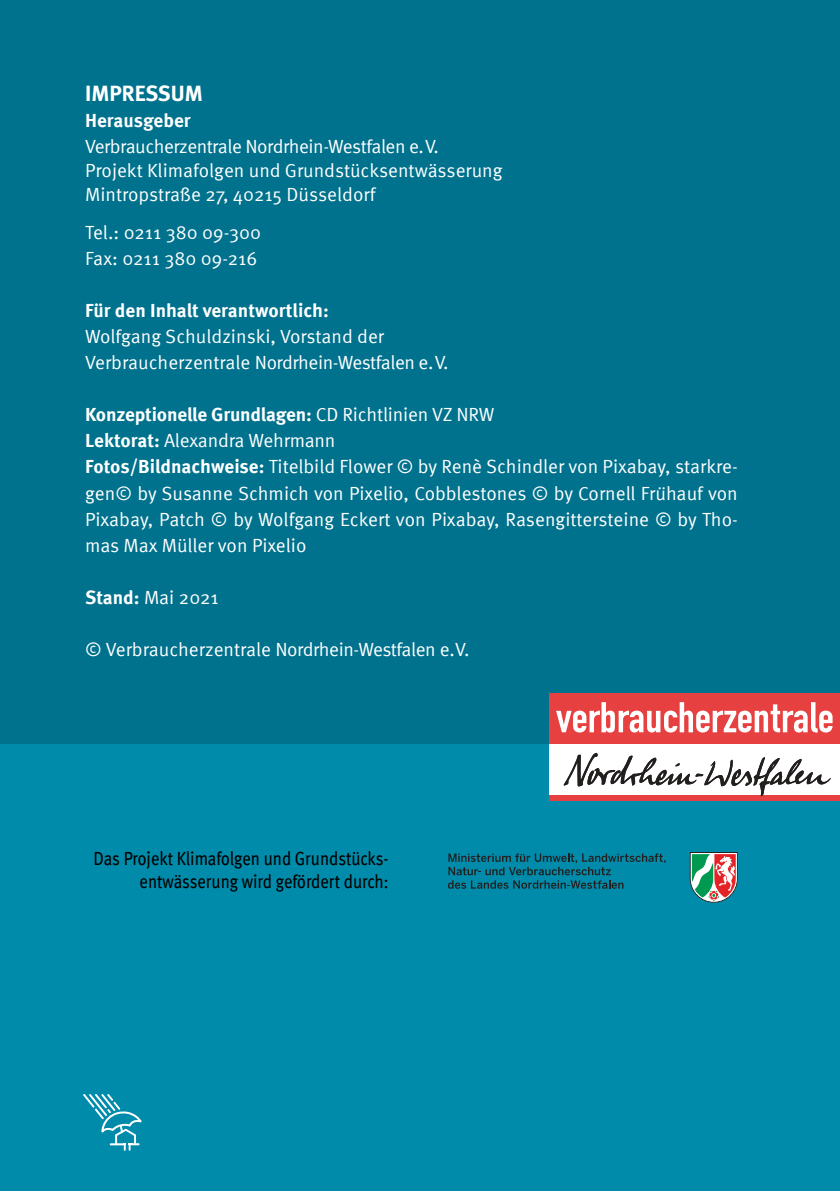
<style>
.page{position:relative;width:840px;height:1191px;background:#fff}
.page>*{position:absolute;margin:0;border:0;box-sizing:border-box;transform-origin:0 0}
.t1{font:700 22px "Meta";color:#fff}
.t2{font:19px/26px "Meta Pro";letter-spacing:-.005em;color:#fff}
.t3{font:condensed 19px/22.8px "Meta Pro";letter-spacing:-.005em;color:#000;text-align:right}
.t4{font:700 19px "Meta Pro";color:#fff}
.s1{font-weight:700}
</style>
<div class="page">
<div style="left:0;top:0;width:839px;height:1191px;background:#00728d"></div>
<div style="left:0;top:744px;width:839px;height:447px;background:#008baa"></div>
<div style="left:549px;top:795px;width:290px;height:6px;background:#e64140"></div>
<div style="left:549px;top:693px;width:290px;height:51px;background:#e64140"></div>
<svg style="left:556px;top:702px;width:276px;height:30px"></svg>
<div style="left:549px;top:744px;width:290px;height:51px;background:#fff"></div>
<svg style="left:563px;top:753px;width:267px;height:43px"></svg>
<svg style="left:689px;top:852px;width:48px;height:50px;background:#95998c"></svg>
<svg style="left:448px;top:853px;width:217px;height:35px"></svg>
<svg style="left:83px;top:1094px;width:59px;height:56px"></svg>
<p class="t1" style="left:85px;top:85px;width:119px">IMPRESSUM</p>
<p class="t4" style="left:85px;top:113px;width:107px">Herausgeber</p>
<p class="t2" style="left:85px;top:136px;width:418px;line-height:24px">Verbraucherzentrale Nordrhein-Westfalen e.V.<br>Projekt Klimafolgen und Grundstücksentwässerung<br>Mintropstraße 27, 40215 Düsseldorf</p>
<p class="t2" style="left:85px;top:221px;width:177px">Tel.: 0211 380 09-300<br>Fax: 0211 380 09-216</p>
<p class="t4" style="left:85px;top:303px;width:245px">Für den Inhalt verantwortlich:</p>
<p class="t2" style="left:85px;top:325px;width:364px">Wolfgang Schuldzinski, Vorstand der<br>Verbraucherzentrale Nordrhein-Westfalen e.V.</p>
<p class="t2" style="left:85px;top:403px;width:653px"><span class="s1">Konzeptionelle Grundlagen:</span> CD Richtlinien VZ NRW<br><span class="s1">Lektorat:</span> Alexandra Wehrmann<br><span class="s1">Fotos/Bildnachweise:</span> Titelbild Flower © by Renè Schindler von Pixabay, starkre&shy;gen© by Susanne Schmich von Pixelio, Cobblestones © by Cornell Frühauf von Pixabay, Patch © by Wolfgang Eckert von Pixabay, Rasengittersteine © by Tho&shy;mas Max Müller von Pixelio</p>
<p class="t2" style="left:85px;top:585px;width:135px"><span class="s1">Stand:</span> Mai 2021</p>
<p class="t2" style="left:85px;top:637px;width:385px">© Verbraucherzentrale Nordrhein-Westfalen e.V.</p>
<p class="t3" style="left:93px;top:849px;width:296px">Das Projekt Klimafolgen und Grundstücks&shy;entwässerung wird gefördert durch:</p>
</div>
